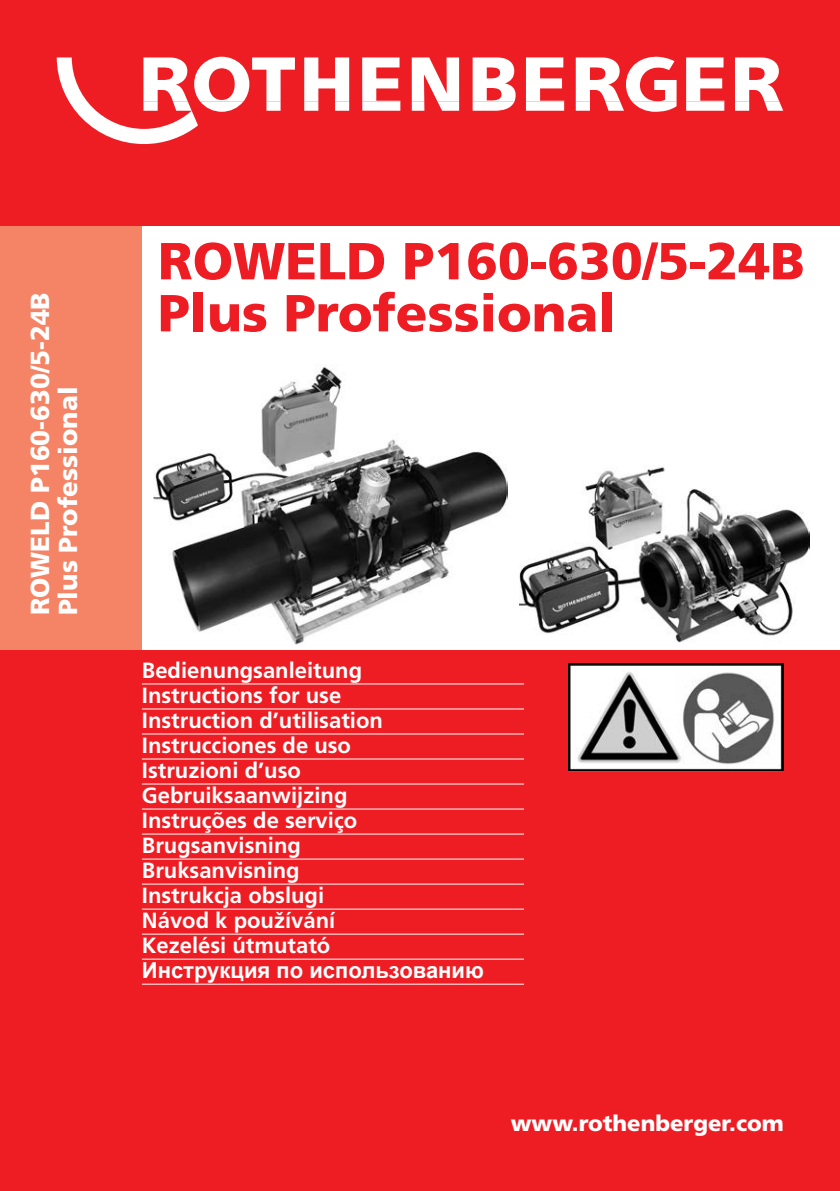
<style>
.page{position:relative;width:840px;height:1191px;background:#fff}
.page>*{position:absolute;margin:0;border:0;box-sizing:border-box;transform-origin:0 0}
.t1{font:900 52px/52px "Frutiger LT";color:#ee1d23}
.t2{font:900 26px/28px "Frutiger LT";color:#fff}
.t3{font:700 22px/25px "Frutiger LT";color:#fff}
.t4{font:700 22px "Arial";color:#fff}
.t5{font:900 22px "Frutiger LT";color:#fff}
</style>
<div class="page">
<div style="left:0;top:0;width:839px;height:1191px;background:#ee1d23"></div>
<div style="left:142px;top:226px;width:697px;height:424px;background:#fff"></div>
<div style="left:0;top:226px;width:142px;height:424px;background:#f48465"></div>
<img style="left:568px;top:663px;width:214px;height:108px">
<svg style="left:57px;top:57px;width:725px;height:87px"></svg>
<hr style="left:142px;top:683px;width:381px;height:1px;background:#fff">
<hr style="left:142px;top:708px;width:381px;height:1px;background:#fff">
<hr style="left:142px;top:733px;width:381px;height:1px;background:#fff">
<hr style="left:142px;top:758px;width:381px;height:1px;background:#fff">
<hr style="left:142px;top:783px;width:381px;height:1px;background:#fff">
<hr style="left:142px;top:808px;width:381px;height:1px;background:#fff">
<hr style="left:142px;top:833px;width:381px;height:1px;background:#fff">
<hr style="left:142px;top:858px;width:381px;height:1px;background:#fff">
<hr style="left:142px;top:883px;width:381px;height:1px;background:#fff">
<hr style="left:142px;top:908px;width:381px;height:1px;background:#fff">
<hr style="left:142px;top:933px;width:381px;height:1px;background:#fff">
<hr style="left:142px;top:958px;width:381px;height:1px;background:#fff">
<hr style="left:142px;top:983px;width:381px;height:1px;background:#fff">
<img style="left:519px;top:465px;width:290px;height:178px">
<img style="left:153px;top:367px;width:354px;height:277px">
<p class="t2" style="left:26px;top:615px;width:325px;rotate:-90deg">ROWELD P160-630/5-24B<br>Plus Professional</p>
<h1 class="t1" style="left:158px;top:235px;width:648px">ROWELD P160-630/5-24B<br>Plus Professional</h1>
<p class="t3" style="left:142px;top:658px;width:242px">Bedienungsanleitung<br>Instructions for use<br>Instruction d’utilisation<br>Instrucciones de uso<br>Istruzioni d’uso<br>Gebruiksaanwijzing<br>Instruções de serviço<br>Brugsanvisning<br>Bruksanvisning<br>Instrukcja obslugi<br>Návod k používání<br>Kezelési útmutató</p>
<p class="t4" style="left:142px;top:955px;width:343px">Инструкция по использованию</p>
<p class="t5" style="left:510px;top:1110px;width:274px">www.rothenberger.com</p>
</div>
